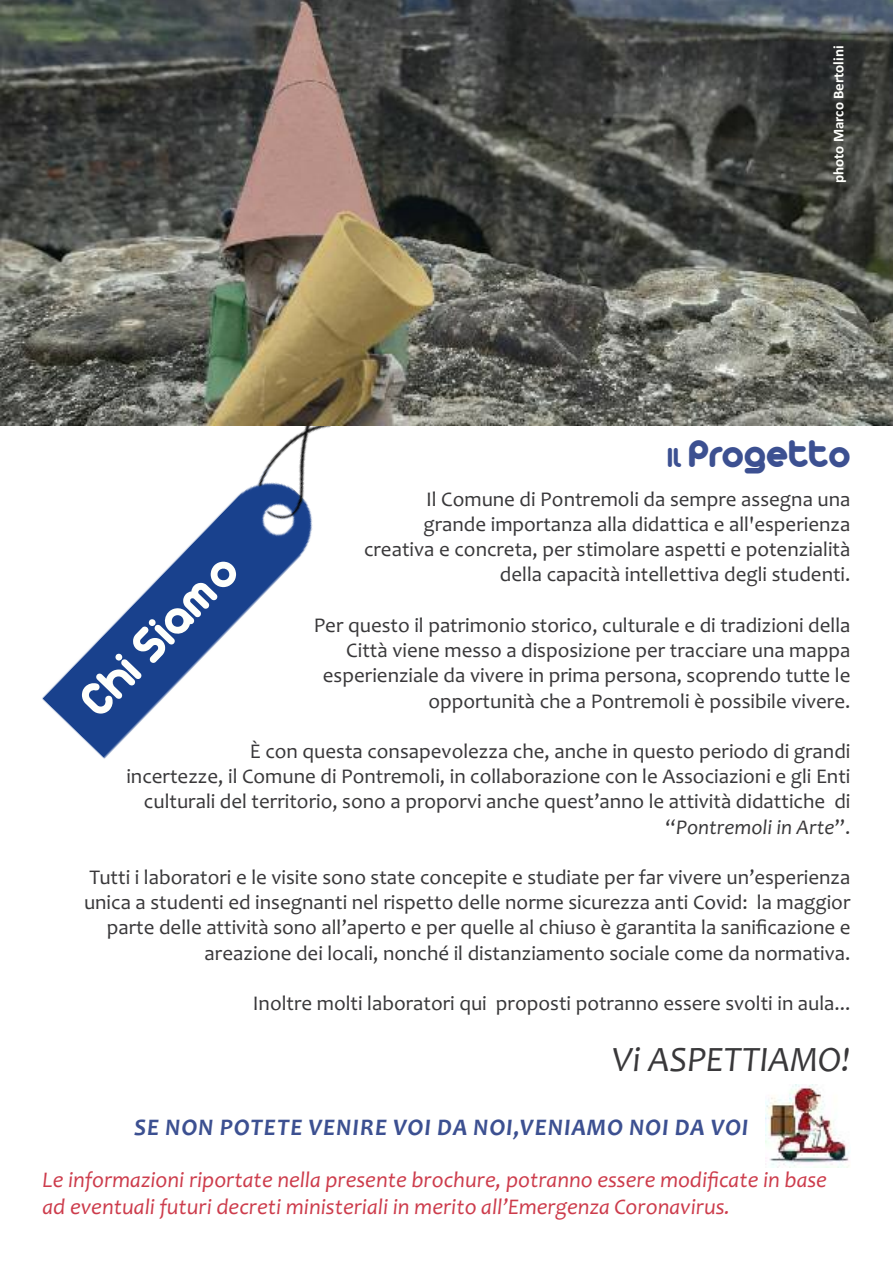
<style>
.page{position:relative;width:893px;height:1263px;background:#fff}
.page>*{position:absolute;margin:0;border:0;box-sizing:border-box;transform-origin:0 0}
.t1{font:52.5px "Arista";color:#fefffb}
.t2{font:42px "Arista";color:#3c5091}
.t3{font:italic 36px "Candara";color:#39383a}
.t4{font:italic 700 24px "Candara";letter-spacing:.04em;color:#3c5091}
.t5{font:italic 22.5px/27px "Candara";color:#cd3c4c}
.t6{font:21px/25.2px "Candara";color:#39383a;text-align:right}
.t7{font:700 15px "Calibri";color:#fefffb}
.s1{font-size:30px}
.s2{font-style:italic}
</style>
<div class="page">
<img style="left:0;top:425px;width:395px;height:334px">
<img style="left:0;top:0;width:893px;height:425px">
<img style="left:765px;top:1084px;width:84px;height:83px">
<p class="t7" style="left:829px;top:183px;width:139px;rotate:-90deg">photo Marco Bertolini</p>
<h2 class="t2" style="left:667px;top:432px;width:185px"><span class="s1">Il</span> Progetto</h2>
<p class="t6" style="left:364px;top:486px;width:488px">Il Comune di Pontremoli da sempre assegna una grande importanza alla didattica e all'esperienza creativa e concreta, per stimolare aspetti e potenzialità della capacità intellettiva degli studenti.</p>
<p class="t6" style="left:314px;top:612px;width:538px">Per questo il patrimonio storico, culturale e di tradizioni della Città viene messo a disposizione per tracciare una mappa esperienziale da vivere in prima persona, scoprendo tutte le opportunità che a Pontremoli è possibile vivere.</p>
<p class="t6" style="left:126px;top:738px;width:726px">È con questa consapevolezza che, anche in questo periodo di grandi<br>incertezze, il Comune di Pontremoli, in collaborazione con le Associazioni e gli Enti culturali del territorio, sono a proporvi anche quest’anno le attività didattiche di “<span class="s2">Pontremoli in Arte</span>”.</p>
<p class="t6" style="left:84px;top:864px;width:768px">Tutti i laboratori e le visite sono state concepite e studiate per far vivere un’esperienza unica a studenti ed insegnanti nel rispetto delle norme sicurezza anti Covid: la maggior parte delle attività sono all’aperto e per quelle al chiuso è garantita la sanificazione e areazione dei locali, nonché il distanziamento sociale come da normativa.</p>
<p class="t6" style="left:253px;top:990px;width:599px">Inoltre molti laboratori qui proposti potranno essere svolti in aula...</p>
<h3 class="t3" style="left:612px;top:1038px;width:240px">Vi ASPETTIAMO!</h3>
<h1 class="t1" style="left:69px;top:689px;width:205px;rotate:-46deg">Chi Siamo</h1>
<p class="t4" style="left:134px;top:1112px;width:616px">SE NON POTETE VENIRE VOI DA NOI,VENIAMO NOI DA VOI</p>
<p class="t5" style="left:43px;top:1166px;width:786px">Le informazioni riportate nella presente brochure, potranno essere modificate in base ad eventuali futuri decreti ministeriali in merito all’Emergenza Coronavirus.</p>
</div>
